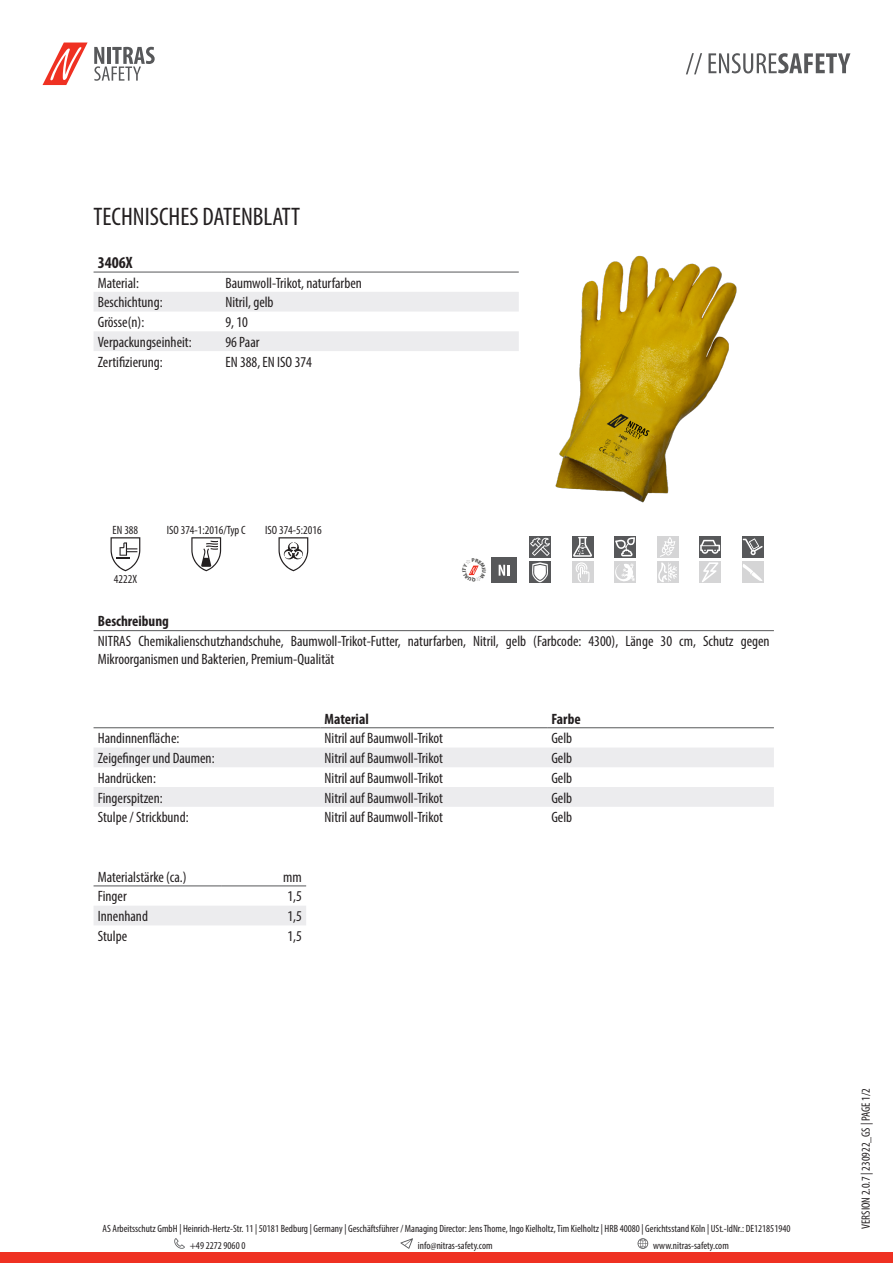
<style>
.page{position:relative;width:893px;height:1263px;background:#fff}
.page>*{position:absolute;margin:0;border:0;box-sizing:border-box;transform-origin:0 0}
.t1{font:condensed 25.5px "Myriad Pro";color:#231f20}
.t2{font:700 condensed 16.5px "Myriad Pro";color:#231f20}
.t3{font:condensed 15px/18px "Myriad Pro";color:#231f20}
.t4{font:700 condensed 15px "Myriad Pro";color:#231f20}
.t5{font:condensed 12px "Myriad Pro";color:#231f20}
.t6{font:condensed 10.5px/17px "Myriad Pro";color:#231f20}
</style>
<div class="page">
<div style="left:0;top:1252px;width:893px;height:11px;background:#ef3122"></div>
<svg style="left:174px;top:1238px;width:11px;height:11px"></svg>
<svg style="left:400px;top:1238px;width:13px;height:11px"></svg>
<svg style="left:638px;top:1238px;width:10px;height:11px"></svg>
<svg style="left:43px;top:43px;width:45px;height:42px"></svg>
<svg style="left:94px;top:47px;width:61px;height:34px"></svg>
<svg style="left:686px;top:53px;width:16px;height:21px"></svg>
<svg style="left:708px;top:53px;width:142px;height:20px"></svg>
<svg style="left:94px;top:292px;width:425px;height:59px"></svg>
<hr style="left:94px;top:272px;width:127px;height:1px;background:#57585a">
<hr style="left:221px;top:272px;width:298px;height:1px;background:#57585a">
<img style="left:555px;top:255px;width:182px;height:248px">
<svg style="left:111px;top:537px;width:29px;height:34px"></svg>
<svg style="left:191px;top:537px;width:30px;height:34px"></svg>
<svg style="left:278px;top:537px;width:30px;height:34px"></svg>
<div style="left:491px;top:557px;width:26px;height:26px;background:#57585a"></div>
<svg style="left:499px;top:565px;width:10px;height:11px"></svg>
<svg style="left:529px;top:536px;width:22px;height:21px"></svg>
<svg style="left:530px;top:538px;width:20px;height:18px"></svg>
<div style="left:572px;top:536px;width:21px;height:21px;background:#57585a"></div>
<div style="left:614px;top:536px;width:22px;height:21px;background:#57585a"></div>
<svg style="left:615px;top:537px;width:20px;height:19px"></svg>
<div style="left:657px;top:536px;width:21px;height:21px;background:#d5d5d6"></div>
<div style="left:699px;top:536px;width:22px;height:21px;background:#57585a"></div>
<svg style="left:700px;top:540px;width:20px;height:14px"></svg>
<div style="left:742px;top:536px;width:21px;height:21px;background:#57585a"></div>
<svg style="left:743px;top:538px;width:20px;height:17px"></svg>
<div style="left:529px;top:562px;width:22px;height:21px;background:#57585a"></div>
<svg style="left:532px;top:562px;width:16px;height:20px"></svg>
<div style="left:572px;top:562px;width:21px;height:21px;background:#d5d5d6"></div>
<svg style="left:573px;top:537px;width:19px;height:45px"></svg>
<div style="left:614px;top:562px;width:22px;height:21px;background:#d5d5d6"></div>
<svg style="left:615px;top:563px;width:20px;height:19px"></svg>
<div style="left:657px;top:562px;width:21px;height:21px;background:#d5d5d6"></div>
<svg style="left:658px;top:537px;width:19px;height:45px"></svg>
<div style="left:699px;top:562px;width:22px;height:21px;background:#d5d5d6"></div>
<svg style="left:702px;top:562px;width:16px;height:20px"></svg>
<div style="left:742px;top:562px;width:21px;height:21px;background:#d5d5d6"></div>
<svg style="left:743px;top:564px;width:20px;height:17px"></svg>
<hr style="left:94px;top:630px;width:680px;height:1px;background:#57585a">
<svg style="left:94px;top:748px;width:680px;height:59px"></svg>
<hr style="left:94px;top:727px;width:226px;height:1px;background:#57585a">
<hr style="left:320px;top:727px;width:227px;height:1px;background:#57585a">
<hr style="left:547px;top:727px;width:227px;height:1px;background:#57585a">
<div style="left:94px;top:906px;width:212px;height:19px;background:#ececee"></div>
<hr style="left:94px;top:886px;width:127px;height:1px;background:#57585a">
<hr style="left:221px;top:886px;width:85px;height:1px;background:#57585a">
<svg style="left:468px;top:565px;width:11px;height:11px"></svg>
<p class="t1" style="left:94px;top:202px;width:208px">TECHNISCHES DATENBLATT</p>
<p class="t2" style="left:98px;top:252px;width:36px">3406X</p>
<p class="t3" style="left:98px;top:273px;width:43px">Material:</p>
<p class="t3" style="left:225px;top:273px;width:138px">Baumwoll-Trikot, naturfarben</p>
<p class="t3" style="left:98px;top:293px;width:66px">Beschichtung:</p>
<p class="t3" style="left:225px;top:293px;width:50px">Nitril, gelb</p>
<p class="t3" style="left:98px;top:313px;width:48px">Grösse(n):</p>
<p class="t3" style="left:225px;top:313px;width:24px">9, 10</p>
<p class="t3" style="left:98px;top:333px;width:95px">Verpackungseinheit:</p>
<p class="t3" style="left:225px;top:333px;width:36px">96 Paar</p>
<p class="t3" style="left:98px;top:352px;width:67px">Zertifizierung:</p>
<p class="t3" style="left:225px;top:352px;width:88px">EN 388, EN ISO 374</p>
<p class="t5" style="left:113px;top:523px;width:27px">EN 388</p>
<p class="t5" style="left:167px;top:523px;width:80px">ISO 374-1:2016/Typ C</p>
<p class="t5" style="left:265px;top:523px;width:58px">ISO 374-5:2016</p>
<p class="t5" style="left:114px;top:572px;width:25px">4222X</p>
<p class="t4" style="left:98px;top:612px;width:73px">Beschreibung</p>
<p class="t3" style="left:98px;top:632px;width:673px">NITRAS Chemikalienschutzhandschuhe, Baumwoll-Trikot-Futter, naturfarben, Nitril, gelb (Farbcode: 4300), Länge 30 cm, Schutz gegen<br>Mikroorganismen und Bakterien, Premium-Qualität</p>
<p class="t4" style="left:325px;top:709px;width:46px">Material</p>
<p class="t4" style="left:551px;top:709px;width:31px">Farbe</p>
<p class="t3" style="left:98px;top:729px;width:83px">Handinnenfläche:</p>
<p class="t3" style="left:325px;top:729px;width:120px">Nitril auf Baumwoll-Trikot</p>
<p class="t3" style="left:551px;top:729px;width:22px">Gelb</p>
<p class="t3" style="left:98px;top:749px;width:118px">Zeigefinger und Daumen:</p>
<p class="t3" style="left:325px;top:749px;width:120px">Nitril auf Baumwoll-Trikot</p>
<p class="t3" style="left:551px;top:749px;width:22px">Gelb</p>
<p class="t3" style="left:98px;top:769px;width:60px">Handrücken:</p>
<p class="t3" style="left:325px;top:769px;width:120px">Nitril auf Baumwoll-Trikot</p>
<p class="t3" style="left:551px;top:769px;width:22px">Gelb</p>
<p class="t3" style="left:98px;top:788px;width:66px">Fingerspitzen:</p>
<p class="t3" style="left:325px;top:788px;width:120px">Nitril auf Baumwoll-Trikot</p>
<p class="t3" style="left:551px;top:788px;width:22px">Gelb</p>
<p class="t3" style="left:98px;top:808px;width:92px">Stulpe / Strickbund:</p>
<p class="t3" style="left:325px;top:808px;width:120px">Nitril auf Baumwoll-Trikot</p>
<p class="t3" style="left:551px;top:808px;width:22px">Gelb</p>
<p class="t3" style="left:98px;top:867px;width:90px">Materialstärke (ca.)</p>
<p class="t3" style="left:283px;top:867px;width:20px">mm</p>
<p class="t3" style="left:98px;top:887px;width:30px">Finger</p>
<p class="t3" style="left:287px;top:887px;width:16px">1,5</p>
<p class="t3" style="left:98px;top:907px;width:52px">Innenhand</p>
<p class="t3" style="left:287px;top:907px;width:16px">1,5</p>
<p class="t3" style="left:98px;top:927px;width:31px">Stulpe</p>
<p class="t3" style="left:287px;top:927px;width:16px">1,5</p>
<p class="t6" style="left:190px;top:1220px;width:602px;text-indent:-87px">AS Arbeitsschutz GmbH | Heinrich-Hertz-Str. 11 | 50181 Bedburg | Germany | Geschäftsführer / Managing Director: Jens Thome, Ingo Kielholtz, Tim Kielholtz | HRB 40080 | Gerichtsstand Köln | USt.-IdNr.: DE121851940 +49 2272 9060 0</p>
<p class="t6" style="left:418px;top:1237px;width:76px">info@nitras-safety.com</p>
<p class="t6" style="left:653px;top:1237px;width:77px">www.nitras-safety.com</p>
<p class="t5" style="left:859px;top:1229px;width:142px;rotate:-90deg">VERSION 2.0.7 | 230922_GS | PAGE 1/2</p>
</div>
